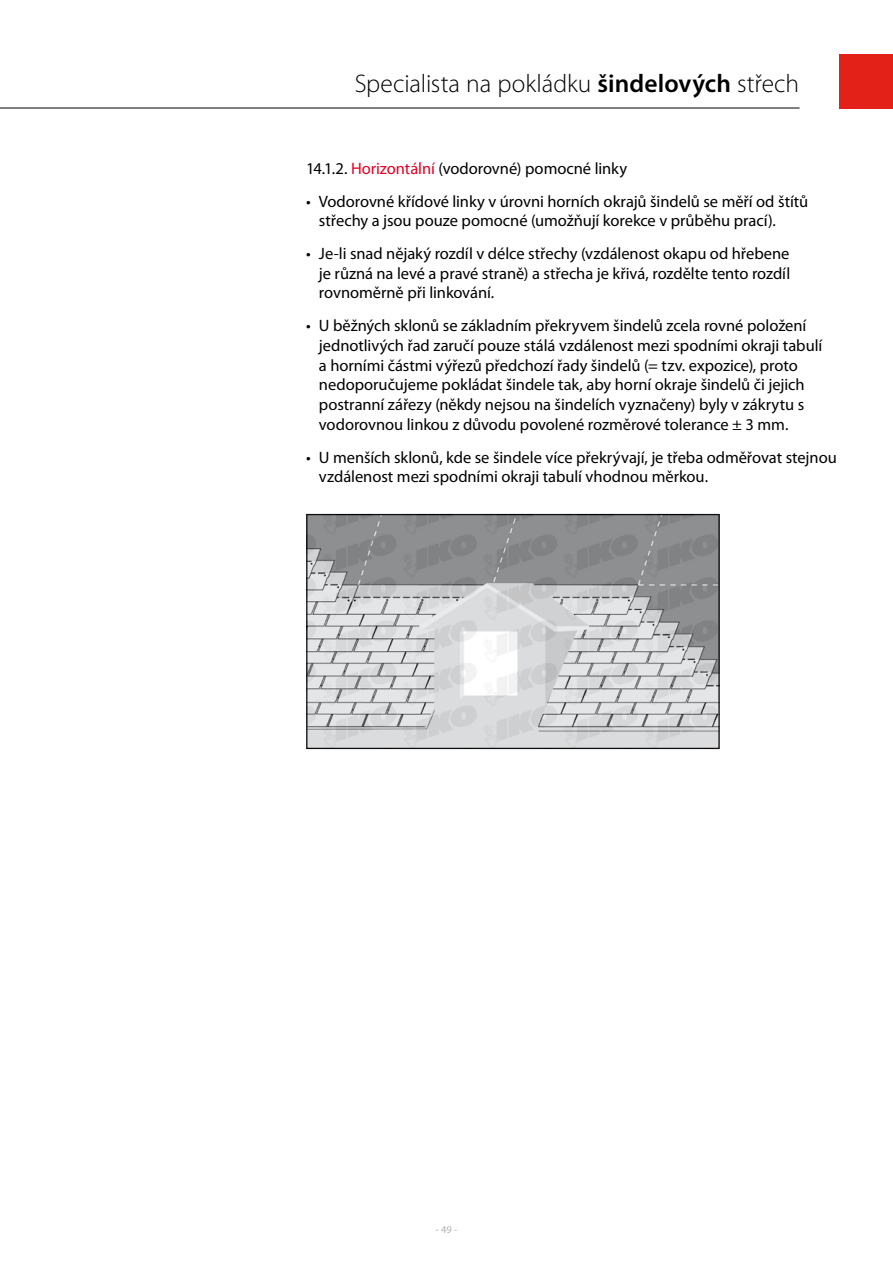
<style>
.page{position:relative;width:893px;height:1263px;background:#fff}
.page>*{position:absolute;margin:0;border:0;box-sizing:border-box;transform-origin:0 0}
.t1{font:300 25.5px "Myriad Pro";letter-spacing:-.005em;color:#000}
.t2{font:16.5px/19.8px "Myriad Pro";letter-spacing:-.005em;color:#000}
.t3{font:10.5px "Myriad Pro";color:#b1b3b4}
.s1{font-weight:600}
.s2{color:#e20025}
</style>
<div class="page">
<div style="left:839px;top:54px;width:54px;height:54px;background:#e32119"></div>
<hr style="left:0;top:108px;width:799px;height:1px;background:#000">
<img style="left:308px;top:516px;width:410px;height:231px">
<div style="left:306px;top:514px;width:414px;height:235px;border:1px solid #000"></div>
<h1 class="t1" style="left:355px;top:68px;width:446px">Specialista na pokládku <span class="s1">šindelových</span> střech</h1>
<p class="t2" style="left:306px;top:158px;width:323px">14.1.2. <span class="s2">Horizontální</span> (vodorovné) pomocné linky</p>
<p class="t2" style="left:319px;top:191px;width:491px;text-indent:-13px">• Vodorovné křídové linky v úrovni horních okrajů šindelů se měří od štítů střechy a jsou pouze pomocné (umožňují korekce v průběhu prací).</p>
<p class="t2" style="left:319px;top:243px;width:473px;text-align:justify;text-indent:-13px">• Je-li snad nějaký rozdíl v délce střechy (vzdálenost okapu od hřebene je různá na levé a pravé straně) a střecha je křivá, rozdělte tento rozdíl rovnoměrně při linkování.</p>
<p class="t2" style="left:319px;top:315px;width:505px;text-indent:-13px">• U běžných sklonů se základním překryvem šindelů zcela rovné položení jednotlivých řad zaručí pouze stálá vzdálenost mezi spodními okraji tabulí a horními částmi výřezů předchozí řady šindelů (= tzv. expozice), proto nedoporučujeme pokládat šindele tak, aby horní okraje šindelů či jejich postranní zářezy (někdy nejsou na šindelích vyznačeny) byly v zákrytu s vodorovnou linkou z důvodu povolené rozměrové tolerance ± 3 mm.</p>
<p class="t2" style="left:319px;top:447px;width:519px;text-indent:-13px">• U menších sklonů, kde se šindele více překrývají, je třeba odměřovat stejnou vzdálenost mezi spodními okraji tabulí vhodnou měrkou.</p>
<p class="t3" style="left:436px;top:1222px;width:23px">- 49 -</p>
</div>
